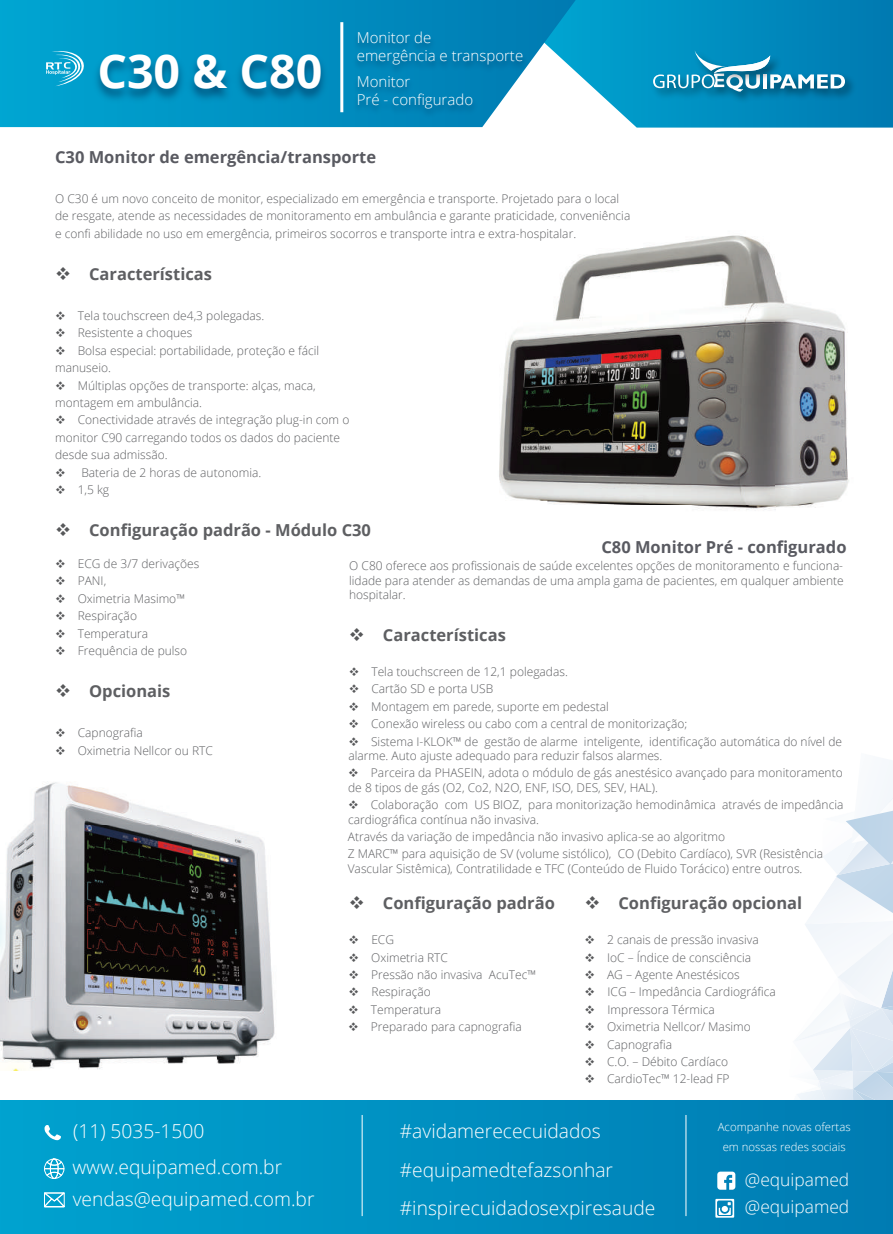
<style>
.page{position:relative;width:893px;height:1234px;background:#fff}
.page>*{position:absolute;margin:0;border:0;box-sizing:border-box;transform-origin:0 0}
.t1{font:700 46.65px "Open Sans";color:#fff}
.t2{font:300 19.2px/38.4px "Open Sans";color:#fff}
.t3{font:300 17.4px/27.6px "Open Sans";color:#fff}
.t4{font:700 16.5px "Open Sans";color:#5e5f62}
.t5{font:700 16.5px "Open Sans";color:#595a61}
.t6{font:300 15px/18px "Open Sans";color:#fff}
.t7{font:300 12px/17.4px "Open Sans";color:#5e5f62}
.t8{font:300 11.4px/19.2px "Open Sans";color:#fff;text-align:center}
.s1{color:#57585a}
</style>
<div class="page">
<svg style="left:576px;top:0;width:317px;height:128px"></svg>
<img style="left:642px;top:43px;width:223px;height:68px">
<img style="left:704px;top:35px;width:86px;height:68px">
<svg style="left:653px;top:51px;width:192px;height:41px"></svg>
<svg style="left:0;top:0;width:576px;height:127px"></svg>
<img style="left:349px;top:28px;width:182px;height:93px">
<hr style="left:340px;top:22px;width:3px;height:90px;background:#fff">
<img style="left:499px;top:235px;width:350px;height:275px">
<img style="left:0;top:782px;width:275px;height:288px">
<svg style="left:46px;top:46px;width:40px;height:40px"></svg>
<img style="left:86px;top:44px;width:261px;height:76px">
<div style="left:0;top:1099px;width:893px;height:134px;background:#0096c6"></div>
<svg style="left:44px;top:1192px;width:21px;height:15px"></svg>
<svg style="left:44px;top:1158px;width:20px;height:20px"></svg>
<svg style="left:44px;top:1125px;width:17px;height:14px"></svg>
<svg style="left:573px;top:760px;width:320px;height:473px"></svg>
<hr style="left:362px;top:1114px;width:1px;height:101px;background:#fff">
<hr style="left:686px;top:1114px;width:1px;height:101px;background:#fff">
<h1 class="t1" style="left:97px;top:38px;width:226px">C30 &amp; C80</h1>
<p class="t6" style="left:357px;top:28px;width:168px">Monitor de<br>emergência e transporte</p>
<p class="t6" style="left:357px;top:72px;width:118px">Monitor<br>Pré - configurado</p>
<h3 class="t5" style="left:55px;top:145px;width:323px">C30 Monitor de emergência/transporte</h3>
<p class="t7" style="left:55px;top:189px;width:577px">O C30 é um novo conceito de monitor, especializado em emergência e transporte. Projetado para o local de resgate, atende as necessidades de monitoramento em ambulância e garante praticidade, conveniência e confi abilidade no uso em emergência, primeiros socorros e transporte intra e extra-hospitalar.</p>
<h3 class="t4" style="left:55px;top:262px;width:158px"><span class="s1">❖</span> Características</h3>
<p class="t7" style="left:55px;top:306px;width:211px"><span class="s1">❖</span> Tela touchscreen de4,3 polegadas.</p>
<p class="t7" style="left:55px;top:324px;width:139px"><span class="s1">❖</span> Resistente a choques</p>
<p class="t7" style="left:55px;top:341px;width:266px"><span class="s1">❖</span> Bolsa especial: portabilidade, proteção e fácil manuseio.</p>
<p class="t7" style="left:55px;top:376px;width:262px"><span class="s1">❖</span> Múltiplas opções de transporte: alças, maca, montagem em ambulância.</p>
<p class="t7" style="left:55px;top:411px;width:296px"><span class="s1">❖</span> Conectividade através de integração plug-in com o monitor C90 carregando todos os dados do paciente desde sua admissão.</p>
<p class="t7" style="left:55px;top:463px;width:208px"><span class="s1">❖</span> Bateria de 2 horas de autonomia.</p>
<p class="t7" style="left:55px;top:480px;width:56px"><span class="s1">❖</span> 1,5 kg</p>
<h3 class="t4" style="left:55px;top:518px;width:317px"><span class="s1">❖</span> Configuração padrão - Módulo C30</h3>
<p class="t7" style="left:55px;top:554px;width:146px"><span class="s1">❖</span> ECG de 3/7 derivações</p>
<p class="t7" style="left:55px;top:572px;width:53px"><span class="s1">❖</span> PANI,</p>
<p class="t7" style="left:55px;top:589px;width:131px"><span class="s1">❖</span> Oximetria Masimo™</p>
<p class="t7" style="left:55px;top:606px;width:83px"><span class="s1">❖</span> Respiração</p>
<p class="t7" style="left:55px;top:624px;width:95px"><span class="s1">❖</span> Temperatura</p>
<p class="t7" style="left:55px;top:641px;width:134px"><span class="s1">❖</span> Frequência de pulso</p>
<h3 class="t4" style="left:55px;top:679px;width:117px"><span class="s1">❖</span> Opcionais</h3>
<p class="t7" style="left:55px;top:723px;width:89px"><span class="s1">❖</span> Capnografia</p>
<p class="t7" style="left:55px;top:741px;width:159px"><span class="s1">❖</span> Oximetria Nellcor ou RTC</p>
<h3 class="t5" style="left:601px;top:535px;width:247px">C80 Monitor Pré - configurado</h3>
<p class="t7" style="left:349px;top:558px;width:496px;line-height:14.4px;text-align:justify">O C80 oferece aos profissionais de saúde excelentes opções de monitoramento e funciona&shy;lidade para atender as demandas de uma ampla gama de pacientes, em qualquer ambiente hospitalar.</p>
<h3 class="t4" style="left:349px;top:623px;width:158px"><span class="s1">❖</span> Características</h3>
<p class="t7" style="left:349px;top:662px;width:221px"><span class="s1">❖</span> Tela touchscreen de 12,1 polegadas.</p>
<p class="t7" style="left:349px;top:679px;width:146px"><span class="s1">❖</span> Cartão SD e porta USB</p>
<p class="t7" style="left:349px;top:697px;width:262px"><span class="s1">❖</span> Montagem em parede, suporte em pedestal</p>
<p class="t7" style="left:348px;top:714px;width:340px"><span class="s1">❖</span> Conexão wireless ou cabo com a central de monitorização;</p>
<p class="t7" style="left:348px;top:733px;width:495px;line-height:14.4px"><span class="s1">❖</span> Sistema I-KLOK™ de gestão de alarme inteligente, identificação automática do nível de alarme. Auto ajuste adequado para reduzir falsos alarmes.</p>
<p class="t7" style="left:348px;top:765px;width:496px;line-height:14.4px"><span class="s1">❖</span> Parceira da PHASEIN, adota o módulo de gás anestésico avançado para monitoramento de 8 tipos de gás (O2, Co2, N2O, ENF, ISO, DES, SEV, HAL).</p>
<p class="t7" style="left:348px;top:797px;width:497px;line-height:14.4px"><span class="s1">❖</span> Colaboração com US BIOZ, para monitorização hemodinâmica através de impedância cardiográfica contínua não invasiva.</p>
<p class="t7" style="left:348px;top:827px;width:477px">Através da variação de impedância não invasivo aplica-se ao algoritmo<br>Z MARC™ para aquisição de SV (volume sistólico), CO (Debito Cardíaco), SVR (Resistência</p>
<p class="t7" style="left:348px;top:859px;width:456px">Vascular Sistêmica), Contratilidade e TFC (Conteúdo de Fluido Torácico) entre outros.</p>
<h2 class="t2" style="left:73px;top:1111px;width:133px">(11) 5035-1500</h2>
<h2 class="t2" style="left:72px;top:1147px;width:211px">www.equipamed.com.br</h2>
<h2 class="t2" style="left:73px;top:1178px;width:243px">vendas@equipamed.com.br</h2>
<h3 class="t4" style="left:349px;top:891px;width:208px"><span class="s1">❖</span> Configuração padrão</h3>
<h3 class="t4" style="left:584px;top:891px;width:219px"><span class="s1">❖</span> Configuração opcional</h3>
<p class="t7" style="left:349px;top:930px;width:47px"><span class="s1">❖</span> ECG</p>
<p class="t7" style="left:584px;top:930px;width:176px"><span class="s1">❖</span> 2 canais de pressão invasiva</p>
<p class="t7" style="left:349px;top:947px;width:101px"><span class="s1">❖</span> Oximetria RTC</p>
<p class="t7" style="left:584px;top:947px;width:168px"><span class="s1">❖</span> IoC – Índice de consciência</p>
<p class="t7" style="left:348px;top:965px;width:189px"><span class="s1">❖</span> Pressão não invasiva AcuTec™</p>
<p class="t7" style="left:584px;top:965px;width:157px"><span class="s1">❖</span> AG – Agente Anestésicos</p>
<p class="t7" style="left:348px;top:982px;width:84px"><span class="s1">❖</span> Respiração</p>
<p class="t7" style="left:584px;top:982px;width:193px"><span class="s1">❖</span> ICG – Impedância Cardiográfica</p>
<p class="t7" style="left:348px;top:1000px;width:95px"><span class="s1">❖</span> Temperatura</p>
<p class="t7" style="left:584px;top:1000px;width:132px"><span class="s1">❖</span> Impressora Térmica</p>
<p class="t7" style="left:348px;top:1017px;width:175px"><span class="s1">❖</span> Preparado para capnografia</p>
<p class="t7" style="left:584px;top:1017px;width:168px"><span class="s1">❖</span> Oximetria Nellcor/ Masimo</p>
<p class="t7" style="left:584px;top:1034px;width:89px"><span class="s1">❖</span> Capnografia</p>
<p class="t7" style="left:584px;top:1052px;width:145px"><span class="s1">❖</span> C.O. – Débito Cardíaco</p>
<p class="t7" style="left:584px;top:1069px;width:146px"><span class="s1">❖</span> CardioTec™ 12-lead FP</p>
<h2 class="t2" style="left:400px;top:1111px;width:257px">#avidamerececuidados #equipamedtefazsonhar #inspirecuidadosexpiresaude</h2>
<p class="t8" style="left:718px;top:1117px;width:134px">Acompanhe novas ofertas em nossas redes sociais</p>
<h3 class="t3" style="left:745px;top:1164px;width:106px">@equipamed @equipamed</h3>
</div>
